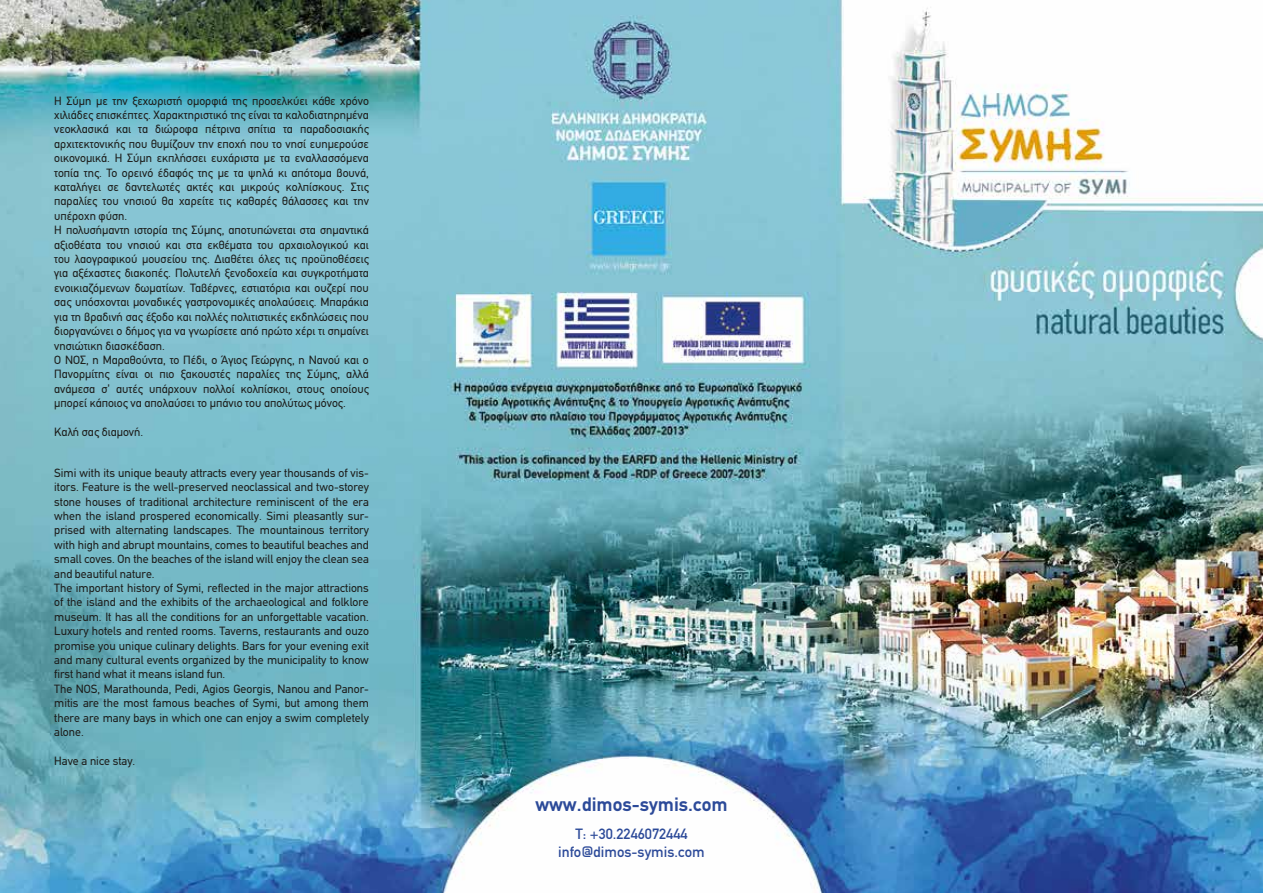
<style>
.page{position:relative;width:1263px;height:893px;background:#fff}
.page>*{position:absolute;margin:0;border:0;box-sizing:border-box;transform-origin:0 0}
.t1{font:700 19.5px "PF Din Text";color:#2c4a99}
.t2{font:500 15px/18px "PF Din Text";color:#2c4a99;text-align:center}
.t3{font:12px/14.4px "PF Din Text";color:#1d1d1b}
</style>
<div class="page">
<img style="left:0;top:0;width:1263px;height:893px">
<p class="t3" style="left:54px;top:93px;width:316px">Η Σύμη με την ξεχωριστή ομορφιά της προσελκύει κάθε χρόνο χιλιάδες επισκέπτες. Χαρακτηριστικό της είναι τα καλοδιατηρημένα νεοκλασικά και τα διώροφα πέτρινα σπίτια τα παραδοσιακής αρχιτεκτονικής που θυμίζουν την εποχή που το νησί ευημερούσε οικονομικά. Η Σύμη εκπλήσσει ευχάριστα με τα εναλλασσόμενα τοπία της. Το ορεινό έδαφός της με τα ψηλά κι απότομα βουνά, καταλήγει σε δαντελωτές ακτές και μικρούς κολπίσκους. Στις παραλίες του νησιού θα χαρείτε τις καθαρές θάλασσες και την υπέροχη φύση.<br>Η πολυσήμαντη ιστορία της Σύμης, αποτυπώνεται στα σημαντικά αξιοθέατα του νησιού και στα εκθέματα του αρχαιολογικού και του λαογραφικού μουσείου της. Διαθέτει όλες τις προϋποθέσεις για αξέχαστες διακοπές. Πολυτελή ξενοδοχεία και συγκροτήματα ενοικιαζόμενων δωματίων. Ταβέρνες, εστιατόρια και ουζερί που σας υπόσχονται μοναδικές γαστρονομικές απολαύσεις. Μπαράκια για τη βραδινή σας έξοδο και πολλές πολιτιστικές εκδηλώσεις που διοργανώνει ο δήμος για να γνωρίσετε από πρώτο χέρι τι σημαίνει νησιώτικη διασκέδαση.<br>Ο ΝΟΣ, η Μαραθούντα, το Πέδι, ο Άγιος Γεώργης, η Νανού και ο Πανορμίτης είναι οι πιο ξακουστές παραλίες της Σύμης, αλλά ανάμεσα σ’ αυτές υπάρχουν πολλοί κολπίσκοι, στους οποίους μπορεί κάποιος να απολαύσει το μπάνιο του απολύτως μόνος.</p>
<p class="t3" style="left:54px;top:425px;width:90px">Καλή σας διαμονή.</p>
<p class="t3" style="left:54px;top:465px;width:316px">Simi with its unique beauty attracts every year thousands of vis&shy;itors. Feature is the well-preserved neoclassical and two-storey stone houses of traditional architecture reminiscent of the era when the island prospered economically. Simi pleasantly sur&shy;prised with alternating landscapes. The mountainous territory with high and abrupt mountains, comes to beautiful beaches and small coves. On the beaches of the island will enjoy the clean sea and beautiful nature.<br>The important history of Symi, reflected in the major attractions of the island and the exhibits of the archaeological and folklore museum. It has all the conditions for an unforgettable vacation.<br>Luxury hotels and rented rooms. Taverns, restaurants and ouzo promise you unique culinary delights. Bars for your evening exit and many cultural events organized by the municipality to know first hand what it means island fun.<br>The NOS, Marathounda, Pedi, Agios Georgis, Nanou and Panor&shy;mitis are the most famous beaches of Symi, but among them there are many bays in which one can enjoy a swim completely alone.</p>
<p class="t3" style="left:54px;top:753px;width:83px">Have a nice stay.</p>
<h1 class="t1" style="left:535px;top:793px;width:194px">www.dimos-symis.com</h1>
<p class="t2" style="left:558px;top:825px;width:148px">T: +30.2246072444 info@dimos-symis.com</p>
</div>
